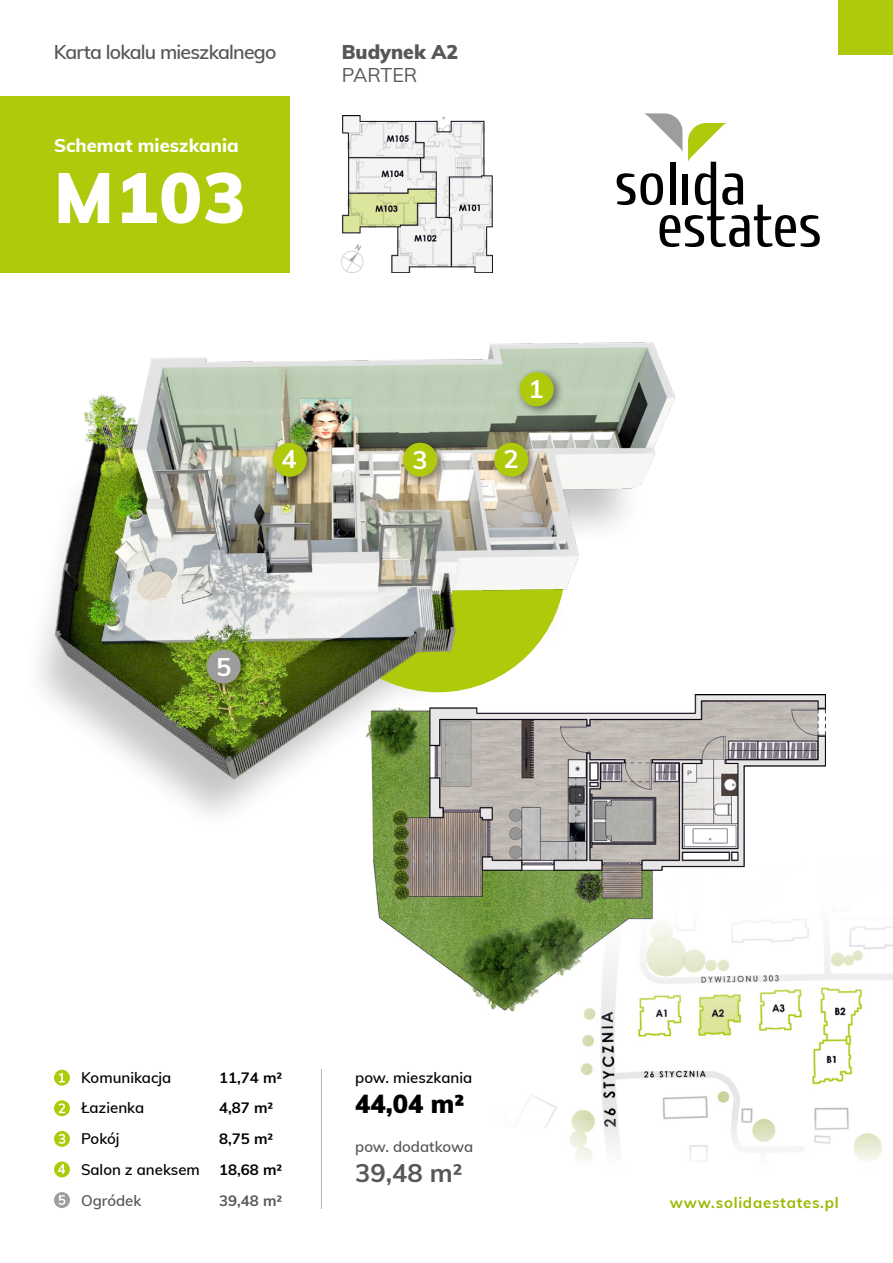
<style>
.page{position:relative;width:893px;height:1263px;background:#fff}
.page>*{position:absolute;margin:0;border:0;box-sizing:border-box;transform-origin:0 0}
.t1{font:900 70.35px "Muli";color:#fff}
.t2{font:900 25.5px "Muli";color:#000}
.t3{font:700 25.5px "Muli";color:#575756}
.t4{font:700 25.5px "Muli";color:#fff}
.t5{font:600 19.5px "Muli";letter-spacing:-.04em;color:#575756}
.t6{font:900 19.5px "Muli";color:#575756}
.t7{font:19.5px "Muli";color:#575756}
.t8{font:800 18.45px "Muli";color:#fff}
.t9{font:600 15px/30.8px "Muli";color:#000}
.t10{font:700 15px/30.8px "Muli";color:#000}
.t11{font:600 15px "Muli";color:#575756}
.t12{font:700 15px "Muli";letter-spacing:.05em;color:#9bb800}
.t13{font:700 15px "Muli";color:#575756}
</style>
<div class="page">
<img style="left:372px;top:695px;width:453px;height:292px">
<div style="left:20px;top:428px;width:625px;height:406px;background:#000;opacity:.23"></div>
<img style="left:20px;top:342px;width:703px;height:443px">
<svg style="left:54px;top:1070px;width:16px;height:16px"></svg>
<svg style="left:59px;top:1073px;width:6px;height:9px"></svg>
<svg style="left:54px;top:1100px;width:16px;height:16px"></svg>
<svg style="left:59px;top:1103px;width:6px;height:10px"></svg>
<svg style="left:54px;top:1131px;width:16px;height:16px"></svg>
<svg style="left:59px;top:1134px;width:6px;height:10px"></svg>
<svg style="left:54px;top:1161px;width:16px;height:16px"></svg>
<svg style="left:58px;top:1164px;width:7px;height:10px"></svg>
<div style="left:54px;top:1192px;width:16px;height:16px;background:#9d9d9c;border-radius:50%"></div>
<svg style="left:59px;top:1195px;width:6px;height:10px"></svg>
<hr style="left:321px;top:1069px;width:1px;height:140px;background:#b3b2b2">
<div style="left:0;top:96px;width:289px;height:177px;background:#afca0b"></div>
<img style="left:342px;top:115px;width:150px;height:158px">
<svg style="left:617px;top:113px;width:203px;height:134px"></svg>
<div style="left:839px;top:0;width:54px;height:54px;background:#afca0b"></div>
<div style="left:515px;top:367px;width:49px;height:50px;background:#000;opacity:.5"></div>
<div style="left:520px;top:372px;width:34px;height:34px;background:#afca0b;border-radius:50%"></div>
<div style="left:268px;top:438px;width:49px;height:49px;background:#000;opacity:.5"></div>
<div style="left:273px;top:443px;width:34px;height:34px;background:#afca0b;border-radius:50%"></div>
<div style="left:489px;top:438px;width:50px;height:49px;background:#000;opacity:.5"></div>
<div style="left:494px;top:443px;width:34px;height:34px;background:#afca0b;border-radius:50%"></div>
<div style="left:398px;top:438px;width:50px;height:49px;background:#000;opacity:.5"></div>
<div style="left:403px;top:443px;width:34px;height:34px;background:#afca0b;border-radius:50%"></div>
<div style="left:202px;top:644px;width:49px;height:50px;background:#000;opacity:.5"></div>
<div style="left:207px;top:649px;width:34px;height:34px;background:#9d9d9c;border-radius:50%"></div>
<img style="left:472px;top:861px;width:421px;height:260px">
<h3 class="t5" style="left:54px;top:38px;width:224px">Karta lokalu mieszkalnego</h3>
<p class="t8" style="left:54px;top:132px;width:186px">Schemat mieszkania</p>
<h1 class="t1" style="left:54px;top:146px;width:193px">M103</h1>
<h3 class="t6" style="left:342px;top:38px;width:118px">Budynek A2</h3>
<h3 class="t7" style="left:342px;top:61px;width:77px">PARTER</h3>
<h2 class="t4" style="left:528px;top:370px;width:17px">1</h2>
<h2 class="t4" style="left:281px;top:440px;width:17px">4</h2>
<h2 class="t4" style="left:412px;top:442px;width:17px">3</h2>
<h2 class="t4" style="left:504px;top:440px;width:17px">2</h2>
<h2 class="t4" style="left:216px;top:648px;width:17px">5</h2>
<p class="t9" style="left:81px;top:1061px;width:120px">Komunikacja<br>Łazienka<br>Pokój<br>Salon z aneksem</p>
<p class="t11" style="left:81px;top:1189px;width:62px">Ogródek</p>
<p class="t10" style="left:219px;top:1061px;width:65px">11,74 m²<br>4,87 m²<br>8,75 m²<br>18,68 m²</p>
<p class="t13" style="left:219px;top:1189px;width:65px">39,48 m²</p>
<p class="t9" style="left:355px;top:1061px;width:119px">pow. mieszkania</p>
<h2 class="t2" style="left:355px;top:1085px;width:110px">44,04 m²</h2>
<p class="t11" style="left:355px;top:1135px;width:120px">pow. dodatkowa</p>
<h2 class="t3" style="left:355px;top:1154px;width:109px">39,48 m²</h2>
<p class="t12" style="left:670px;top:1192px;width:170px">www.solidaestates.pl</p>
</div>
